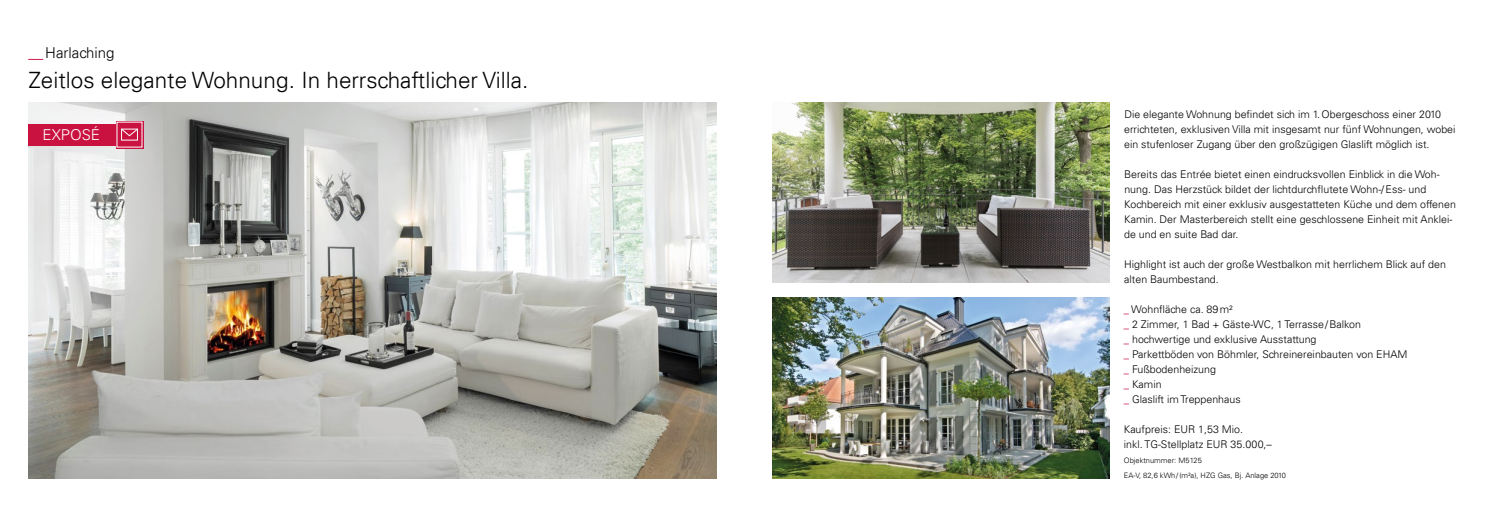
<style>
.page{position:relative;width:1489px;height:525px;background:#fff}
.page>*{position:absolute;margin:0;border:0;box-sizing:border-box;transform-origin:0 0}
.t1{font:300 22.5px "Univers LT";color:#000}
.t2{font:300 15px "Univers LT";color:#000}
.t3{font:300 15px "Univers LT";color:#fff}
.t4{font:300 10.62px/15px "Univers LT";color:#000}
.t5{font:300 7.5px/15px "Univers LT";color:#000}
.s1{color:#ca1240}
</style>
<div class="page">
<img style="left:772px;top:298px;width:337px;height:180px">
<img style="left:772px;top:103px;width:337px;height:180px">
<img style="left:28px;top:103px;width:688px;height:375px">
<div style="left:28px;top:124px;width:103px;height:21px;background:#ca1240"></div>
<svg style="left:116px;top:121px;width:27px;height:27px"></svg>
<div style="left:121px;top:128px;width:17px;height:12px;border:1px solid #fff"></div>
<svg style="left:121px;top:128px;width:17px;height:9px"></svg>
<h2 class="t2" style="left:28px;top:43px;width:88px"><span class="s1">__</span>Harlaching</h2>
<h1 class="t1" style="left:28px;top:66px;width:501px">Zeitlos elegante Wohnung. In herrschaftlicher Villa.</h1>
<h2 class="t3" style="left:43px;top:125px;width:59px">EXPOSÉ</h2>
<p class="t4" style="left:1124px;top:106px;width:333px">Die elegante Wohnung befindet sich im 1.Obergeschoss einer 2010 errichteten, exklusiven Villa mit insgesamt nur fünf Wohnungen, wobei ein stufenloser Zugang über den großzügigen Glaslift möglich ist.</p>
<p class="t4" style="left:1124px;top:166px;width:333px">Bereits das Entrée bietet einen eindrucksvollen Einblick in die Woh&shy;nung. Das Herzstück bildet der lichtdurchflutete Wohn-/Ess- und Kochbereich mit einer exklusiv ausgestatteten Küche und dem offenen Kamin. Der Masterbereich stellt eine geschlossene Einheit mit Anklei&shy;de und en suite Bad dar.</p>
<p class="t4" style="left:1124px;top:256px;width:323px">Highlight ist auch der große Westbalkon mit herrlichem Blick auf den alten Baumbestand.</p>
<p class="t4" style="left:1123px;top:301px;width:285px"><span class="s1">_</span> Wohnfläche ca. 89m²<br><span class="s1">_</span> 2 Zimmer, 1 Bad + Gäste-WC, 1 Terrasse/Balkon<br><span class="s1">_</span> hochwertige und exklusive Ausstattung<br><span class="s1">_</span> Parkettböden von Böhmler, Schreinereinbauten von EHAM <span class="s1">_</span> Fußbodenheizung<br><span class="s1">_</span> Kamin<br><span class="s1">_</span> Glaslift im Treppenhaus</p>
<p class="t4" style="left:1123px;top:421px;width:149px">Kaufpreis: EUR 1,53 Mio.<br>inkl. TG-Stellplatz EUR 35.000,–</p>
<p class="t5" style="left:1123px;top:452px;width:164px">Objektnummer: M5125<br>EA-V, 82,6 kWh/(m²a), HZG Gas, Bj. Anlage 2010</p>
</div>
